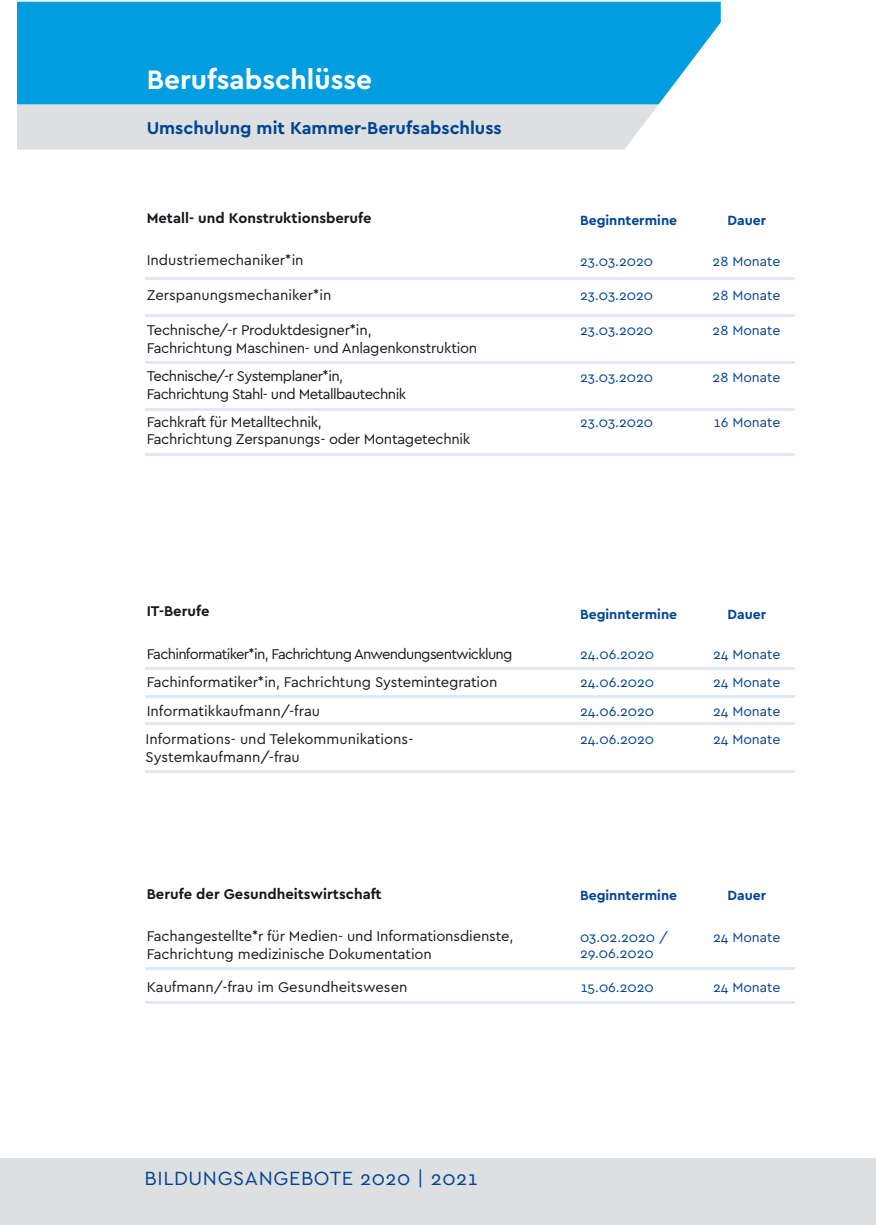
<style>
.page{position:relative;width:876px;height:1225px;background:#fff}
.page>*{position:absolute;margin:0;border:0;box-sizing:border-box;transform-origin:0 0}
.Headline{font:700 28px "Cera Pro";color:#fff}
.Headline-2{font:20px "Cera Pro";letter-spacing:.03em;color:#004494}
.t1{font:700 18px "Cera Pro";color:#004494}
.A_Bodytype{font:14.8px/17.8px "Cera Pro";letter-spacing:-.02em;color:#1a171c}
.A_Bodytype-2{font:14.8px "Cera Pro";color:#1a171c}
.A_Bodytype-3{font:700 14.8px "Cera Pro";color:#1a171c}
.A_Bodytype-4{font:14.8px "Cera Pro";letter-spacing:-.04em;color:#1a171c}
.A_Bodytype-5{font:14.8px "Cera Pro";letter-spacing:-.05em;color:#1a171c}
.B_Bodytype{font:14px "Cera Pro";color:#004494}
.C_Bodytype{font:14px "Cera Pro";color:#004494}
.t2{font:700 14px "Cera Pro";color:#004494}
</style>
<div class="page">
<svg style="left:17px;top:104px;width:642px;height:46px;background:#dddfe1"></svg>
<div style="left:17px;top:2px;width:704px;height:102px;background:#009ee0"></div>
<div style="left:0;top:1158px;width:876px;height:67px;background:#dedfe0"></div>
<hr style="left:146px;top:667px;width:649px;height:2px;background:#dee9f5">
<hr style="left:146px;top:695px;width:649px;height:3px;background:#dee9f5">
<hr style="left:146px;top:722px;width:649px;height:3px;background:#dee9f5">
<hr style="left:146px;top:277px;width:649px;height:3px;background:#dee9f5">
<hr style="left:146px;top:314px;width:649px;height:3px;background:#dee9f5">
<hr style="left:146px;top:361px;width:649px;height:2px;background:#dee9f5">
<hr style="left:146px;top:408px;width:649px;height:2px;background:#dee9f5">
<hr style="left:146px;top:453px;width:649px;height:2px;background:#dee9f5">
<hr style="left:146px;top:770px;width:649px;height:2px;background:#dee9f5">
<hr style="left:146px;top:967px;width:649px;height:2px;background:#dee9f5">
<hr style="left:146px;top:1001px;width:649px;height:3px;background:#dee9f5">
<p class="Headline" style="left:147px;top:61px;width:227px">Berufsabschlüsse</p>
<p class="t1" style="left:147px;top:116px;width:357px">Umschulung mit Kammer-Berufsabschluss</p>
<p class="A_Bodytype-3" style="left:147px;top:208px;width:226px">Metall- und Konstruktionsberufe</p>
<p class="A_Bodytype-2" style="left:147px;top:251px;width:158px">Industriemechaniker*in</p>
<p class="B_Bodytype" style="left:580px;top:252px;width:75px">23.03.2020</p>
<p class="C_Bodytype" style="left:713px;top:252px;width:69px">28 Monate</p>
<p class="t2" style="left:580px;top:211px;width:99px">Beginntermine</p>
<p class="t2" style="left:727px;top:211px;width:40px">Dauer</p>
<p class="A_Bodytype-2" style="left:147px;top:285px;width:186px">Zerspanungsmechaniker*in</p>
<p class="B_Bodytype" style="left:580px;top:286px;width:75px">23.03.2020</p>
<p class="C_Bodytype" style="left:713px;top:286px;width:69px">28 Monate</p>
<p class="A_Bodytype" style="left:147px;top:320px;width:227px">Technische/-r Produktdesigner*in,</p>
<p class="B_Bodytype" style="left:580px;top:321px;width:75px">23.03.2020</p>
<p class="C_Bodytype" style="left:713px;top:321px;width:69px">28 Monate</p>
<p class="A_Bodytype" style="left:147px;top:338px;width:332px">Fachrichtung Maschinen- und Anlagenkonstruktion</p>
<p class="A_Bodytype-4" style="left:147px;top:366px;width:198px">Technische/-r Systemplaner*in,</p>
<p class="B_Bodytype" style="left:580px;top:368px;width:75px">23.03.2020</p>
<p class="C_Bodytype" style="left:713px;top:368px;width:69px">28 Monate</p>
<p class="A_Bodytype-4" style="left:147px;top:384px;width:261px">Fachrichtung Stahl- und Metallbautechnik</p>
<p class="A_Bodytype" style="left:147px;top:412px;width:177px">Fachkraft für Metalltechnik,</p>
<p class="B_Bodytype" style="left:580px;top:413px;width:75px">23.03.2020</p>
<p class="C_Bodytype" style="left:714px;top:413px;width:68px">16 Monate</p>
<p class="A_Bodytype" style="left:147px;top:430px;width:325px">Fachrichtung Zerspanungs- oder Montagetechnik</p>
<p class="A_Bodytype-3" style="left:147px;top:601px;width:64px">IT-Berufe</p>
<p class="t2" style="left:580px;top:605px;width:99px">Beginntermine</p>
<p class="t2" style="left:727px;top:605px;width:40px">Dauer</p>
<p class="A_Bodytype-5" style="left:147px;top:644px;width:367px">Fachinformatiker*in, Fachrichtung Anwendungsentwicklung</p>
<p class="B_Bodytype" style="left:580px;top:645px;width:76px">24.06.2020</p>
<p class="C_Bodytype" style="left:713px;top:645px;width:69px">24 Monate</p>
<p class="A_Bodytype" style="left:147px;top:672px;width:352px">Fachinformatiker*in, Fachrichtung Systemintegration</p>
<p class="B_Bodytype" style="left:580px;top:672px;width:76px">24.06.2020</p>
<p class="C_Bodytype" style="left:713px;top:672px;width:69px">24 Monate</p>
<p class="A_Bodytype-2" style="left:147px;top:701px;width:175px">Informatikkaufmann/-frau</p>
<p class="B_Bodytype" style="left:580px;top:702px;width:76px">24.06.2020</p>
<p class="C_Bodytype" style="left:713px;top:702px;width:69px">24 Monate</p>
<p class="A_Bodytype-2" style="left:146px;top:729px;width:269px">Informations- und Telekommunikations-</p>
<p class="B_Bodytype" style="left:580px;top:730px;width:76px">24.06.2020</p>
<p class="C_Bodytype" style="left:713px;top:730px;width:69px">24 Monate</p>
<p class="A_Bodytype-2" style="left:146px;top:747px;width:156px">Systemkaufmann/-frau</p>
<p class="A_Bodytype-3" style="left:147px;top:883px;width:236px">Berufe der Gesundheitswirtschaft</p>
<p class="t2" style="left:580px;top:886px;width:99px">Beginntermine</p>
<p class="t2" style="left:727px;top:886px;width:40px">Dauer</p>
<p class="A_Bodytype" style="left:147px;top:926px;width:368px">Fachangestellte*r für Medien- und Informationsdienste,<br>Fachrichtung medizinische Dokumentation</p>
<p class="B_Bodytype" style="left:580px;top:927px;width:89px">03.02.2020 /</p>
<p class="C_Bodytype" style="left:713px;top:927px;width:69px">24 Monate</p>
<p class="B_Bodytype" style="left:580px;top:944px;width:75px">29.06.2020</p>
<p class="A_Bodytype-2" style="left:147px;top:977px;width:262px">Kaufmann/-frau im Gesundheitswesen</p>
<p class="B_Bodytype" style="left:581px;top:977px;width:75px">15.06.2020</p>
<p class="C_Bodytype" style="left:713px;top:977px;width:69px">24 Monate</p>
<p class="Headline-2" style="left:145px;top:1165px;width:335px">BILDUNGSANGEBOTE 2020 | 2021</p>
</div>
